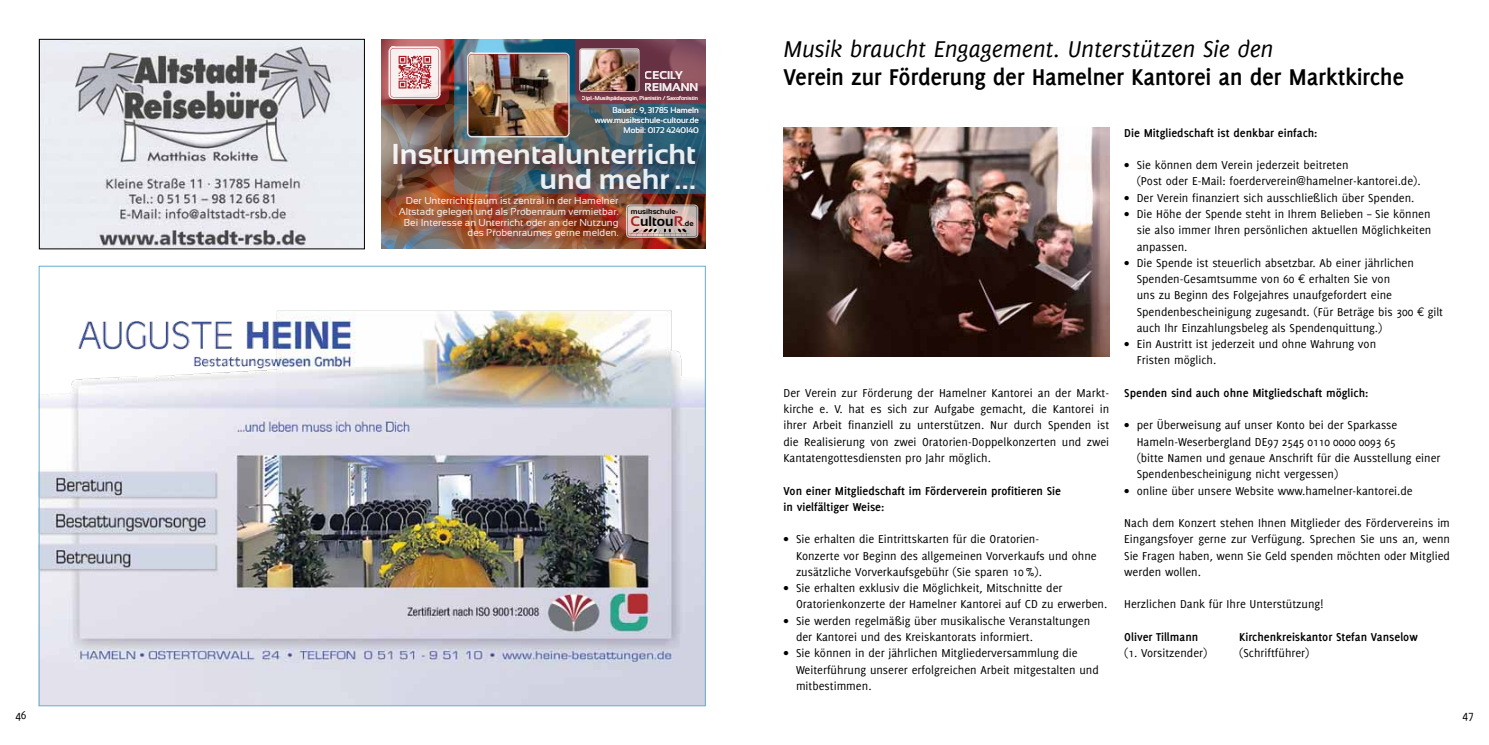
<style>
.page{position:relative;width:1489px;height:745px;background:#fff}
.page>*{position:absolute;margin:0;border:0;box-sizing:border-box;transform-origin:0 0}
.t1{font:700 28.75px/25.6px "Sansation";color:#fff;text-align:right;scale:1.05 1}
.t2{font:700 25px "Delicious";letter-spacing:-.015em;color:#000}
.t3{font:italic 25px "Delicious";letter-spacing:-.005em;color:#000}
.t4{font:700 13.88px "Sansation";letter-spacing:.005em;color:#000}
.t5{font:12.5px/16.2px "Delicious";color:#000}
.t6{font:700 12.5px/16.2px "Delicious";color:#000}
.t7{font:700 11.25px/11.2px "Sansation";color:#fff}
.t8{font:10px/10.6px "Sansation";color:#fff;text-align:right}
.t9{font:8.12px/10px "Sansation";color:#fff;text-align:right}
.t10{font:700 7.5px "Sansation";color:#000;scale:1.05 1}
.t11{font:5.62px "Sansation";color:#fff}
.s1{color:#a91d25}
.s2{font-size:7.5px}
</style>
<div class="page">
<img style="left:41px;top:310px;width:662px;height:393px">
<img style="left:381px;top:39px;width:324px;height:209px">
<img style="left:783px;top:127px;width:326px;height:229px">
<img style="left:41px;top:41px;width:322px;height:206px">
<div style="left:39px;top:39px;width:326px;height:210px;border:1px solid #000"></div>
<p class="t7" style="left:645px;top:70px;width:55px">CECILY<br>REIMANN</p>
<p class="t11" style="left:581px;top:95px;width:118px">Dipl.-Musikpädagogin, Pianistin / Saxofonistin</p>
<p class="t9" style="left:594px;top:105px;width:106px">Baustr. 9, 31785 Hameln www.musikschule-cultour.de<br>Mobil: 0172 4240140</p>
<h1 class="t1" style="left:391px;top:141px;width:291px">Instrumentalunterricht und mehr …</h1>
<p class="t8" style="left:399px;top:195px;width:221px">Der Unterrichtsraum ist zentral in der Hamelner Altstadt gelegen und als Probenraum vermietbar.<br>Bei Interesse an Unterricht oder an der Nutzung des Probenraumes gerne melden.</p>
<p class="t10" style="left:631px;top:207px;width:47px">musikschule-</p>
<p class="t4" style="left:630px;top:214px;width:65px"><span class="s1">C</span>ultou<span class="s1">R</span><span class="s2">.de</span></p>
<h2 class="t3" style="left:783px;top:33px;width:491px">Musik braucht Engagement. Unterstützen Sie den</h2>
<h2 class="t2" style="left:783px;top:61px;width:622px">Verein zur Förderung der Hamelner Kantorei an der Marktkirche</h2>
<p class="t6" style="left:1124px;top:124px;width:195px">Die Mitgliedschaft ist denkbar einfach:</p>
<p class="t5" style="left:1136px;top:157px;width:285px;text-indent:-12px">• Sie können dem Verein jederzeit beitreten<br>(Post oder E-Mail: foerderverein@hamelner-kantorei.de).</p>
<p class="t5" style="left:1124px;top:189px;width:291px">• Der Verein finanziert sich ausschließlich über Spenden.</p>
<p class="t5" style="left:1136px;top:206px;width:296px;text-align:justify;text-indent:-12px">• Die Höhe der Spende steht in Ihrem Belieben – Sie können sie also immer Ihren persönlichen aktuellen Möglichkeiten anpassen.</p>
<p class="t5" style="left:1136px;top:254px;width:308px;text-indent:-12px">• Die Spende ist steuerlich absetzbar. Ab einer jährlichen Spenden-Gesamtsumme von 60 € erhalten Sie von<br>uns zu Beginn des Folgejahres unaufgefordert eine Spendenbescheinigung zugesandt. (Für Beträge bis 300 € gilt auch Ihr Einzahlungsbeleg als Spendenquittung.)</p>
<p class="t5" style="left:1136px;top:336px;width:241px;text-indent:-12px">• Ein Austritt ist jederzeit und ohne Wahrung von<br>Fristen möglich.</p>
<p class="t6" style="left:1124px;top:384px;width:246px">Spenden sind auch ohne Mitgliedschaft möglich:</p>
<p class="t5" style="left:1136px;top:417px;width:305px;text-indent:-12px">• per Überweisung auf unser Konto bei der Sparkasse Hameln-Weserbergland DE97 2545 0110 0000 0093 65<br>(bitte Namen und genaue Anschrift für die Ausstellung einer Spendenbescheinigung nicht vergessen)</p>
<p class="t5" style="left:1124px;top:482px;width:290px">• online über unsere Website www.hamelner-kantorei.de</p>
<p class="t5" style="left:1124px;top:514px;width:327px;text-align:justify">Nach dem Konzert stehen Ihnen Mitglieder des Fördervereins im Eingangsfoyer gerne zur Verfügung. Sprechen Sie uns an, wenn Sie Fragen haben, wenn Sie Geld spenden möchten oder Mitglied werden wollen.</p>
<p class="t5" style="left:1124px;top:596px;width:201px">Herzlichen Dank für Ihre Unterstützung!</p>
<p class="t6" style="left:1124px;top:628px;width:76px">Oliver Tillmann</p>
<p class="t6" style="left:1239px;top:628px;width:180px">Kirchenkreiskantor Stefan Vanselow</p>
<p class="t5" style="left:1124px;top:644px;width:85px">(1. Vorsitzender)</p>
<p class="t5" style="left:1239px;top:644px;width:72px">(Schriftführer)</p>
<p class="t5" style="left:783px;top:384px;width:327px;text-align:justify">Der Verein zur Förderung der Hamelner Kantorei an der Markt&shy;kirche e. V. hat es sich zur Aufgabe gemacht, die Kantorei in ihrer Arbeit finanziell zu unterstützen. Nur durch Spenden ist die Realisierung von zwei Oratorien-Doppelkonzerten und zwei Kantatengottesdiensten pro Jahr möglich.</p>
<p class="t6" style="left:783px;top:482px;width:279px">Von einer Mitgliedschaft im Förderverein profitieren Sie in vielfältiger Weise:</p>
<p class="t5" style="left:796px;top:531px;width:302px;text-indent:-12px">• Sie erhalten die Eintrittskarten für die Oratorien-<br>Konzerte vor Beginn des allgemeinen Vorverkaufs und ohne zusätzliche Vorverkaufsgebühr (Sie sparen 10 %).</p>
<p class="t5" style="left:796px;top:579px;width:313px;text-indent:-12px">• Sie erhalten exklusiv die Möglichkeit, Mitschnitte der<br>Oratorienkonzerte der Hamelner Kantorei auf CD zu erwerben.</p>
<p class="t5" style="left:796px;top:612px;width:296px;text-indent:-12px">• Sie werden regelmäßig über musikalische Veranstaltungen der Kantorei und des Kreiskantorats informiert.</p>
<p class="t5" style="left:796px;top:644px;width:304px;text-indent:-12px">• Sie können in der jährlichen Mitgliederversammlung die<br>Weiterführung unserer erfolgreichen Arbeit mitgestalten und mitbestimmen.</p>
<p class="t5" style="left:15px;top:706px;width:13px">46</p>
<p class="t5" style="left:1462px;top:706px;width:13px">47</p>
</div>
